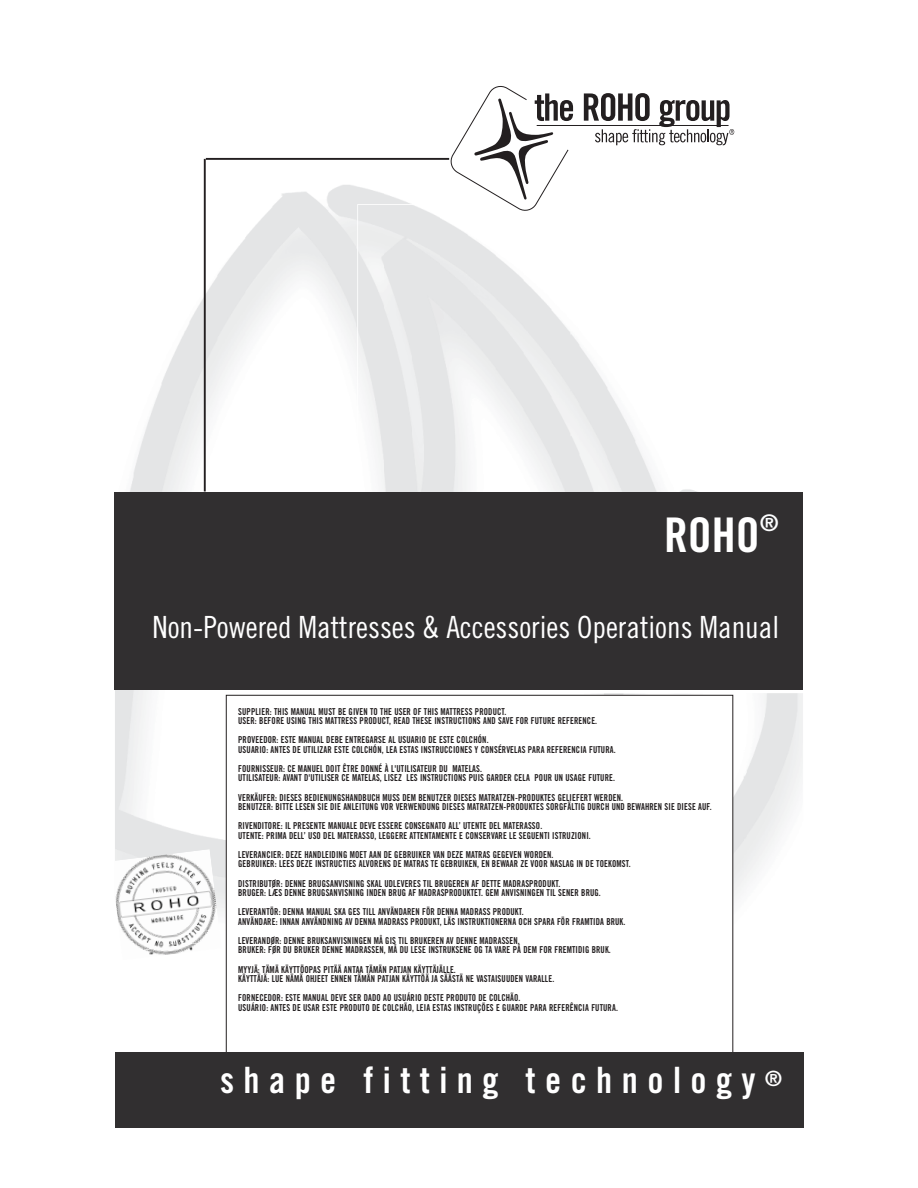
<style>
.page{position:relative;width:918px;height:1188px;background:#fff}
.page>*{position:absolute;margin:0;border:0;box-sizing:border-box;transform-origin:0 0}
.t1{font:47.85px "Trade Gothic Bold Cond Twenty";color:#fff}
.t2{font:36.3px "Trade Gothic Bold Cond Twenty";letter-spacing:.26em;color:#fff}
.t3{font:30.6px "Trade Gothic Cond Eighteen";color:#fff}
.t4{font:22.95px "Trade Gothic Bold Cond Twenty";color:#fdfeff}
.t5{font:9.6px/9.6px "Trade Gothic Bold Cond Twenty";letter-spacing:.015em;color:#231f20;scale:.9 1}
</style>
<div class="page">
<img style="left:130px;top:131px;width:605px;height:361px">
<img style="left:115px;top:690px;width:119px;height:363px">
<img style="left:234px;top:693px;width:569px;height:360px">
<div style="left:115px;top:492px;width:688px;height:198px;background:#312f30"></div>
<div style="left:226px;top:695px;width:507px;height:368px;background:#fff"></div>
<img style="left:115px;top:849px;width:106px;height:104px">
<img style="left:122px;top:940px;width:100px;height:20px">
<div style="left:115px;top:1053px;width:688px;height:75px;background:#312f30"></div>
<hr style="left:537px;top:125px;width:192px;height:1px;background:#231f20">
<svg style="left:449px;top:86px;width:124px;height:127px"></svg>
<svg style="left:584px;top:93px;width:150px;height:52px"></svg>
<hr style="left:206px;top:158px;width:243px;height:2px;background:#231f20">
<hr style="left:204px;top:159px;width:2px;height:332px;background:#231f20">
<p class="t4" style="left:760px;top:514px;width:20px">®</p>
<p class="t1" style="left:664px;top:517px;width:97px">ROHO</p>
<p class="t3" style="left:152px;top:616px;width:628px">Non-Powered Mattresses &amp; Accessories Operations Manual</p>
<p class="t5" style="left:238px;top:707px;width:400px">SUPPLIER: THIS MANUAL MUST BE GIVEN TO THE USER OF THIS MATTRESS PRODUCT.<br>USER: BEFORE USING THIS MATTRESS PRODUCT, READ THESE INSTRUCTIONS AND SAVE FOR FUTURE REFERENCE.</p>
<p class="t5" style="left:238px;top:736px;width:421px">PROVEEDOR: ESTE MANUAL DEBE ENTREGARSE AL USUARIO DE ESTE COLCHÓN.<br>USUARIO: ANTES DE UTILIZAR ESTE COLCHÓN, LEA ESTAS INSTRUCCIONES Y CONSÉRVELAS PARA REFERENCIA FUTURA.</p>
<p class="t5" style="left:238px;top:764px;width:420px">FOURNISSEUR: CE MANUEL DOIT ÊTRE DONNÉ À L'UTILISATEUR DU MATELAS.<br>UTILISATEUR: AVANT D'UTILISER CE MATELAS, LISEZ LES INSTRUCTIONS PUIS GARDER CELA POUR UN USAGE FUTURE.</p>
<p class="t5" style="left:238px;top:793px;width:528px">VERKÄUFER: DIESES BEDIENUNGSHANDBUCH MUSS DEM BENUTZER DIESES MATRATZEN-PRODUKTES GELIEFERT WERDEN.<br>BENUTZER: BITTE LESEN SIE DIE ANLEITUNG VOR VERWENDUNG DIESES MATRATZEN-PRODUKTES SORGFÄLTIG DURCH UND BEWAHREN SIE DIESE AUF.</p>
<p class="t5" style="left:238px;top:822px;width:393px">RIVENDITORE: IL PRESENTE MANUALE DEVE ESSERE CONSEGNATO ALL’ UTENTE DEL MATERASSO.<br>UTENTE: PRIMA DELL’ USO DEL MATERASSO, LEGGERE ATTENTAMENTE E CONSERVARE LE SEGUENTI ISTRUZIONI.</p>
<p class="t5" style="left:238px;top:850px;width:438px">LEVERANCIER: DEZE HANDLEIDING MOET AAN DE GEBRUIKER VAN DEZE MATRAS GEGEVEN WORDEN.<br>GEBRUIKER: LEES DEZE INSTRUCTIES ALVORENS DE MATRAS TE GEBRUIKEN, EN BEWAAR ZE VOOR NASLAG IN DE TOEKOMST.</p>
<p class="t5" style="left:238px;top:879px;width:404px">DISTRIBUTØR: DENNE BRUGSANVISNING SKAL UDLEVERES TIL BRUGEREN AF DETTE MADRASPRODUKT.<br>BRUGER: LÆS DENNE BRUGSANVISNING INDEN BRUG AF MADRASPRODUKTET. GEM ANVISNINGEN TIL SENER BRUG.</p>
<p class="t5" style="left:238px;top:908px;width:432px">LEVERANTÖR: DENNA MANUAL SKA GES TILL ANVÄNDAREN FÖR DENNA MADRASS PRODUKT.<br>ANVÄNDARE: INNAN ANVÄNDNING AV DENNA MADRASS PRODUKT, LÄS INSTRUKTIONERNA OCH SPARA FÖR FRAMTIDA BRUK.</p>
<p class="t5" style="left:238px;top:936px;width:416px">LEVERANDØR: DENNE BRUKSANVISNINGEN MÅ GIS TIL BRUKEREN AV DENNE MADRASSEN.<br>BRUKER: FØR DU BRUKER DENNE MADRASSEN, MÅ DU LESE INSTRUKSENE OG TA VARE PÅ DEM FOR FREMTIDIG BRUK.</p>
<p class="t5" style="left:238px;top:965px;width:353px">MYYJÄ: TÄMÄ KÄYTTÖOPAS PITÄÄ ANTAA TÄMÄN PATJAN KÄYTTÄJÄLLE.<br>KÄYTTÄJÄ: LUE NÄMÄ OHJEET ENNEN TÄMÄN PATJAN KÄYTTÖÄ JA SÄÄSTÄ NE VASTAISUUDEN VARALLE.</p>
<p class="t5" style="left:238px;top:994px;width:423px">FORNECEDOR: ESTE MANUAL DEVE SER DADO AO USUÁRIO DESTE PRODUTO DE COLCHÃO.<br>USUÁRIO: ANTES DE USAR ESTE PRODUTO DE COLCHÃO, LEIA ESTAS INSTRUÇÕES E GUARDE PARA REFERÊNCIA FUTURA.</p>
<p class="t2" style="left:220px;top:1066px;width:564px">shape fitting technology <sup>®</sup></p>
</div>
